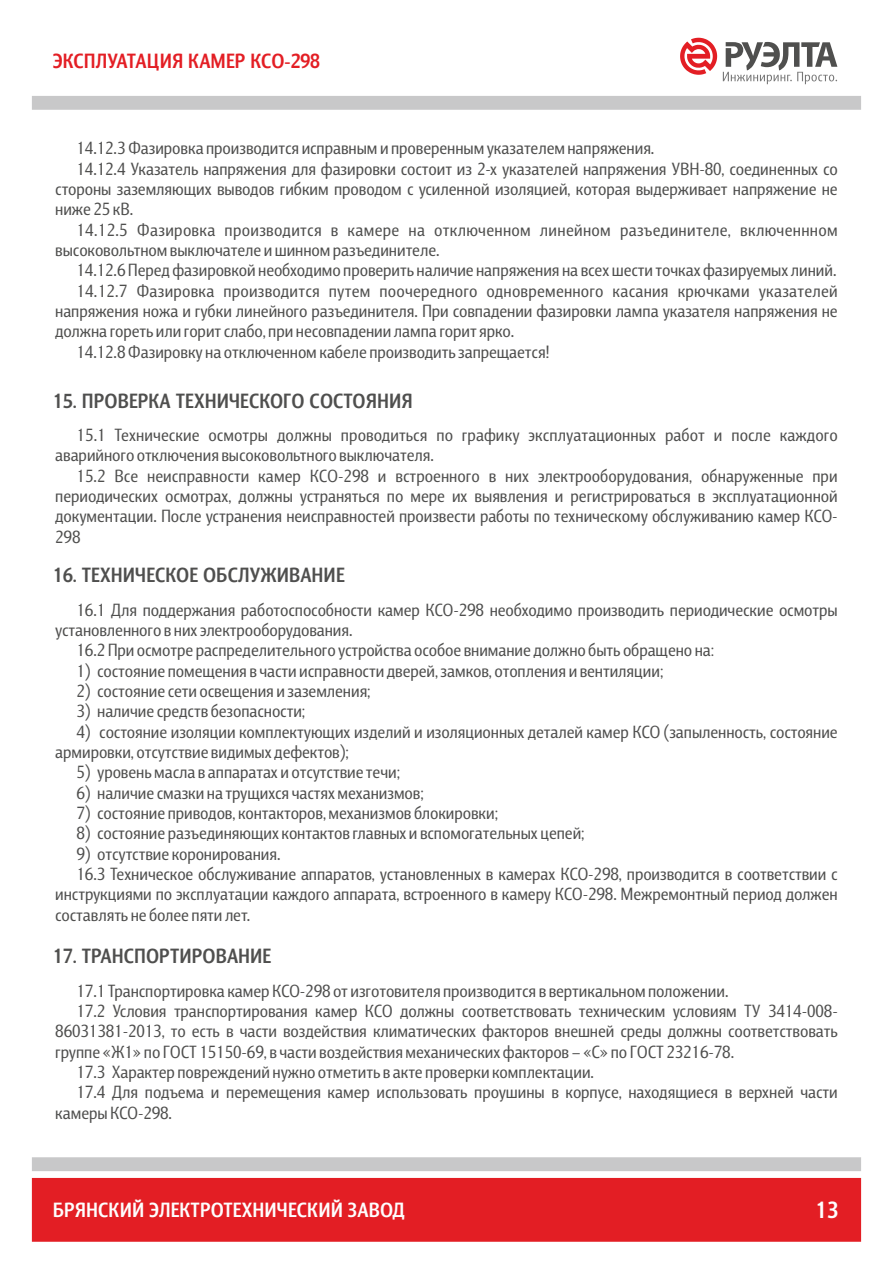
<style>
.page{position:relative;width:893px;height:1263px;background:#fff}
.page>*{position:absolute;margin:0;border:0;box-sizing:border-box;transform-origin:0 0}
.t1{font:700 24px "Barnaul Grotesk";color:#fefefe}
.t2{font:700 21px "Barnaul Grotesk";letter-spacing:.01em;color:#4f4f4e}
.t3{font:700 21px "Barnaul Grotesk";letter-spacing:.01em;color:#fefefe}
.t4{font:700 21px "Barnaul Grotesk";letter-spacing:.01em;color:#e31e24}
.t5{font:18px/20.4px "Barnaul Grotesk";color:#4f4f4e}
.t6{font:18px "Barnaul Grotesk";letter-spacing:.02em;color:#4f4f4e}
</style>
<div class="page">
<div style="left:32px;top:1157px;width:829px;height:14px;background:#c8c8c9"></div>
<div style="left:32px;top:1178px;width:829px;height:64px;background:#e31e24"></div>
<div style="left:32px;top:96px;width:829px;height:14px;background:#c8c8c9"></div>
<svg style="left:680px;top:38px;width:37px;height:37px"></svg>
<svg style="left:723px;top:42px;width:114px;height:42px"></svg>
<p class="t4" style="left:53px;top:54px;width:269px">ЭКСПЛУАТАЦИЯ КАМЕР КСО-298</p>
<p class="t5" style="left:77px;top:140px;width:579px">14.12.3 Фазировка производится исправным и проверенным указателем напряжения.</p>
<p class="t5" style="left:77px;top:160px;width:763px">14.12.4 Указатель напряжения для фазировки состоит из 2-х указателей напряжения УВН-80, соединенных со</p>
<p class="t5" style="left:55px;top:181px;width:784px">стороны заземляющих выводов гибким проводом с усиленной изоляцией, которая выдерживает напряжение не</p>
<p class="t5" style="left:55px;top:201px;width:79px">ниже 25 кВ.</p>
<p class="t6" style="left:77px;top:223px;width:763px">14.12.5 Фазировка производится в камере на отключенном линейном разъединителе, включеннном</p>
<p class="t5" style="left:55px;top:242px;width:386px">высоковольтном выключателе и шинном разъединителе.</p>
<p class="t5" style="left:77px;top:262px;width:761px">14.12.6 Перед фазировкой необходимо проверить наличие напряжения на всех шести точках фазируемых линий.</p>
<p class="t5" style="left:77px;top:282px;width:763px">14.12.7 Фазировка производится путем поочередного одновременного касания крючками указателей</p>
<p class="t5" style="left:55px;top:303px;width:784px">напряжения ножа и губки линейного разъединителя. При совпадении фазировки лампа указателя напряжения не</p>
<p class="t5" style="left:55px;top:323px;width:460px">должна гореть или горит слабо, при несовпадении лампа горит ярко.</p>
<p class="t5" style="left:76px;top:343px;width:475px">14.12.8 Фазировку на отключенном кабеле производить запрещается!</p>
<p class="t2" style="left:53px;top:393px;width:361px">15. ПРОВЕРКА ТЕХНИЧЕСКОГО СОСТОЯНИЯ</p>
<p class="t5" style="left:55px;top:426px;width:784px;text-indent:21px">15.1 Технические осмотры должны проводиться по графику эксплуатационных работ и после каждого аварийного отключения высоковольтного выключателя.</p>
<p class="t5" style="left:55px;top:467px;width:784px;text-align:justify;text-indent:21px">15.2 Все неисправности камер КСО-298 и встроенного в них электрооборудования, обнаруженные при периодических осмотрах, должны устраняться по мере их выявления и регистрироваться в эксплуатационной документации. После устранения неисправностей произвести работы по техническому обслуживанию камер КСО-298</p>
<p class="t2" style="left:53px;top:568px;width:293px">16. ТЕХНИЧЕСКОЕ ОБСЛУЖИВАНИЕ</p>
<p class="t5" style="left:77px;top:601px;width:763px">16.1 Для поддержания работоспособности камер КСО-298 необходимо производить периодические осмотры</p>
<p class="t5" style="left:55px;top:621px;width:299px">установленного в них электрооборудования.</p>
<p class="t5" style="left:77px;top:642px;width:639px">16.2 При осмотре распределительного устройства особое внимание должно быть обращено на:</p>
<p class="t5" style="left:77px;top:662px;width:588px">1) состояние помещения в части исправности дверей, замков, отопления и вентиляции;</p>
<p class="t5" style="left:77px;top:682px;width:296px">2) состояние сети освещения и заземления;</p>
<p class="t5" style="left:77px;top:703px;width:230px">3) наличие средств безопасности;</p>
<p class="t5" style="left:55px;top:723px;width:784px;text-indent:21px">4) состояние изоляции комплектующих изделий и изоляционных деталей камер КСО (запыленность, состояние армировки, отсутствие видимых дефектов);</p>
<p class="t5" style="left:77px;top:764px;width:325px">5) уровень масла в аппаратах и отсутствие течи;</p>
<p class="t5" style="left:77px;top:784px;width:349px">6) наличие смазки на трущихся частях механизмов;</p>
<p class="t5" style="left:77px;top:805px;width:423px">7) состояние приводов, контакторов, механизмов блокировки;</p>
<p class="t5" style="left:77px;top:825px;width:510px">8) состояние разъединяющих контактов главных и вспомогательных цепей;</p>
<p class="t5" style="left:77px;top:845px;width:205px">9) отсутствие коронирования.</p>
<p class="t5" style="left:77px;top:866px;width:763px">16.3 Техническое обслуживание аппаратов, установленных в камерах КСО-298, производится в соответствии с</p>
<p class="t5" style="left:55px;top:886px;width:784px">инструкциями по эксплуатации каждого аппарата, встроенного в камеру КСО-298. Межремонтный период должен</p>
<p class="t5" style="left:55px;top:906px;width:196px">составлять не более пяти лет.</p>
<p class="t2" style="left:53px;top:949px;width:219px">17. ТРАНСПОРТИРОВАНИЕ</p>
<p class="t5" style="left:77px;top:982px;width:653px">17.1 Транспортировка камер КСО-298 от изготовителя производится в вертикальном положении.</p>
<p class="t5" style="left:77px;top:1002px;width:763px">17.2 Условия транспортирования камер КСО должны соответствовать техническим условиям ТУ 3414-008-</p>
<p class="t5" style="left:55px;top:1023px;width:784px">86031381-2013, то есть в части воздействия климатических факторов внешней среды должны соответствовать</p>
<p class="t5" style="left:55px;top:1043px;width:680px">группе «Ж1» по ГОСТ 15150-69, в части воздействия механических факторов – «С» по ГОСТ 23216-78.</p>
<p class="t5" style="left:77px;top:1063px;width:519px">17.3 Характер повреждений нужно отметить в акте проверки комплектации.</p>
<p class="t5" style="left:77px;top:1084px;width:763px">17.4 Для подъема и перемещения камер использовать проушины в корпусе, находящиеся в верхней части</p>
<p class="t5" style="left:55px;top:1104px;width:118px">камеры КСО-298.</p>
<p class="t3" style="left:53px;top:1203px;width:354px">БРЯНСКИЙ ЭЛЕКТРОТЕХНИЧЕСКИЙ ЗАВОД</p>
<h1 class="t1" style="left:816px;top:1201px;width:24px">13</h1>
</div>
